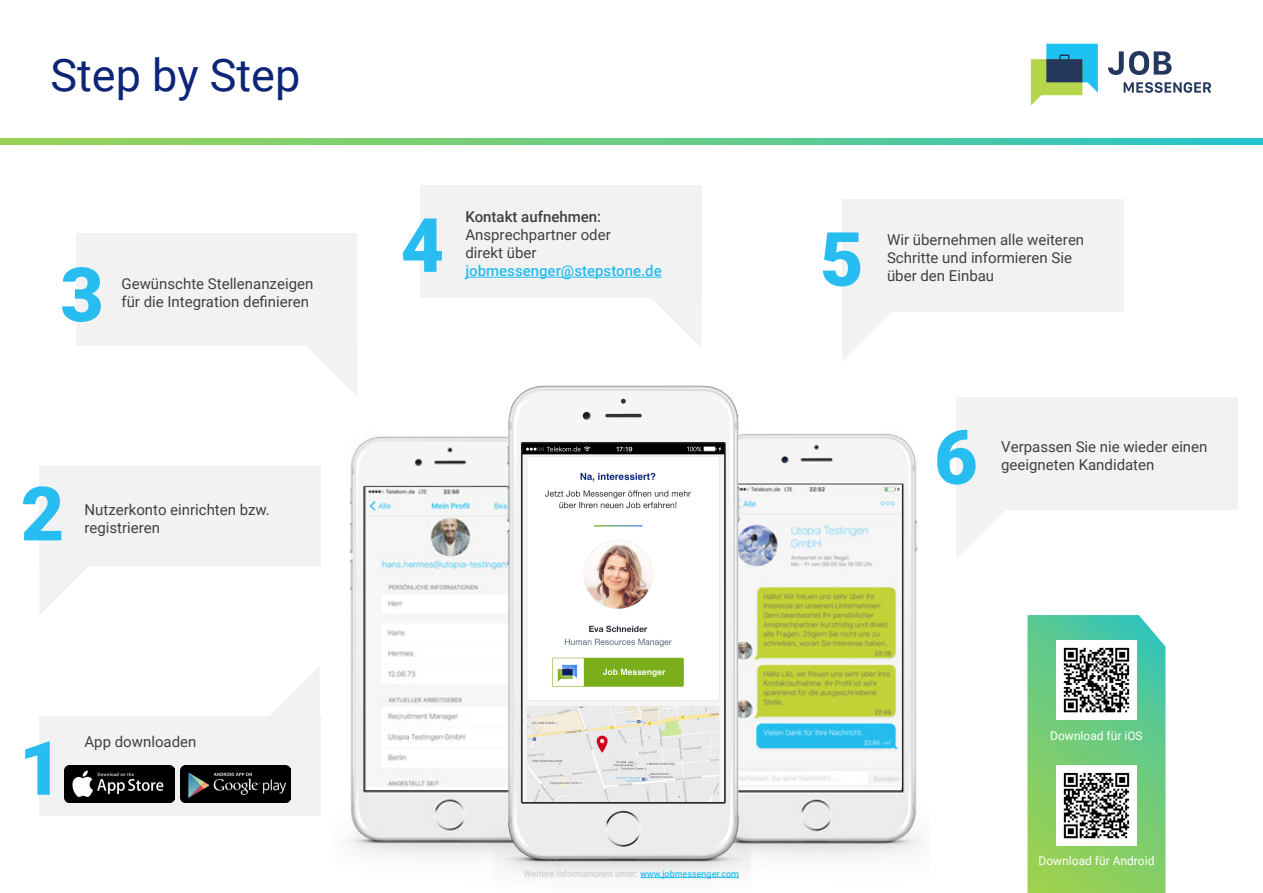
<style>
.page{position:relative;width:1263px;height:893px;background:#fff}
.page>*{position:absolute;margin:0;border:0;box-sizing:border-box;transform-origin:0 0}
.t1{font:900 75px "Roboto";color:#28bdf0}
.t2{font:45px "Roboto";color:#0c2577}
.t3{font:15px/18px "Roboto";color:#404040}
.t4{font:500 15px "Roboto";color:#28bdf0}
.t5{font:500 15px "Roboto";color:#404040}
.t6{font:12px "Roboto";color:#fff}
.t7{font:9px "Roboto";color:#c7c7c7}
.s1{font-weight:500;color:#28bdf0}
</style>
<div class="page">
<img style="left:1027px;top:615px;width:138px;height:278px">
<img style="left:1057px;top:640px;width:79px;height:79px">
<img style="left:1057px;top:766px;width:79px;height:79px">
<svg style="left:1031px;top:44px;width:67px;height:61px"></svg>
<svg style="left:1108px;top:51px;width:63px;height:24px"></svg>
<svg style="left:1124px;top:82px;width:87px;height:11px"></svg>
<svg style="left:652px;top:298px;width:49px;height:49px"></svg>
<div style="left:420px;top:185px;width:282px;height:113px;background:#f2f2f2"></div>
<hr style="left:465px;top:277px;width:197px;height:1px;background:#28bdf0">
<svg style="left:842px;top:312px;width:49px;height:49px"></svg>
<div style="left:842px;top:199px;width:281px;height:113px;background:#f2f2f2"></div>
<svg style="left:956px;top:510px;width:49px;height:49px"></svg>
<div style="left:956px;top:397px;width:281px;height:113px;background:#f2f2f2"></div>
<img style="left:0;top:139px;width:1263px;height:6px">
<img style="left:347px;top:436px;width:146px;height:420px">
<img style="left:751px;top:433px;width:171px;height:424px">
<img style="left:493px;top:385px;width:258px;height:494px">
<div style="left:76px;top:233px;width:281px;height:113px;background:#f2f2f2"></div>
<svg style="left:308px;top:347px;width:49px;height:49px"></svg>
<div style="left:39px;top:467px;width:282px;height:99px;background:#f2f2f2"></div>
<svg style="left:40px;top:566px;width:48px;height:48px"></svg>
<div style="left:39px;top:763px;width:282px;height:52px;background:#f2f2f2"></div>
<div style="left:39px;top:716px;width:282px;height:47px;background:#f2f2f2"></div>
<svg style="left:270px;top:667px;width:49px;height:49px"></svg>
<img style="left:64px;top:766px;width:111px;height:36px">
<img style="left:180px;top:766px;width:110px;height:36px">
<hr style="left:640px;top:877px;width:99px;height:1px;background:#28bdf0">
<h2 class="t2" style="left:51px;top:44px;width:251px">Step by Step</h2>
<h1 class="t1" style="left:60px;top:242px;width:45px">3</h1>
<p class="t3" style="left:121px;top:274px;width:193px">Gewünschte Stellenanzeigen</p>
<p class="t3" style="left:121px;top:292px;width:189px">für die Integration definieren</p>
<h1 class="t1" style="left:21px;top:461px;width:45px">2</h1>
<p class="t3" style="left:84px;top:500px;width:187px">Nutzerkonto einrichten bzw.</p>
<p class="t3" style="left:84px;top:518px;width:77px">registrieren</p>
<h1 class="t1" style="left:19px;top:716px;width:45px">1</h1>
<p class="t3" style="left:84px;top:733px;width:113px">App downloaden</p>
<h1 class="t1" style="left:401px;top:193px;width:45px">4</h1>
<p class="t5" style="left:465px;top:206px;width:137px">Kontakt aufnehmen:</p>
<p class="t3" style="left:465px;top:225px;width:147px">Ansprechpartner oder direkt über</p>
<p class="t4" style="left:465px;top:260px;width:198px">jobmessenger@stepstone.de</p>
<h1 class="t1" style="left:820px;top:207px;width:45px">5</h1>
<p class="t3" style="left:887px;top:230px;width:199px">Wir übernehmen alle weiteren<br>Schritte und informieren Sie</p>
<p class="t3" style="left:887px;top:266px;width:109px">über den Einbau</p>
<h1 class="t1" style="left:934px;top:405px;width:45px">6</h1>
<p class="t3" style="left:1001px;top:437px;width:208px">Verpassen Sie nie wieder einen</p>
<p class="t3" style="left:1001px;top:455px;width:155px">geeigneten Kandidaten</p>
<p class="t7" style="left:524px;top:867px;width:217px">Weitere Informationen unter: <span class="s1">www.jobmessenger.com</span></p>
<p class="t6" style="left:1050px;top:727px;width:94px">Download für iOS</p>
<p class="t6" style="left:1038px;top:853px;width:117px">Download für Android</p>
</div>
